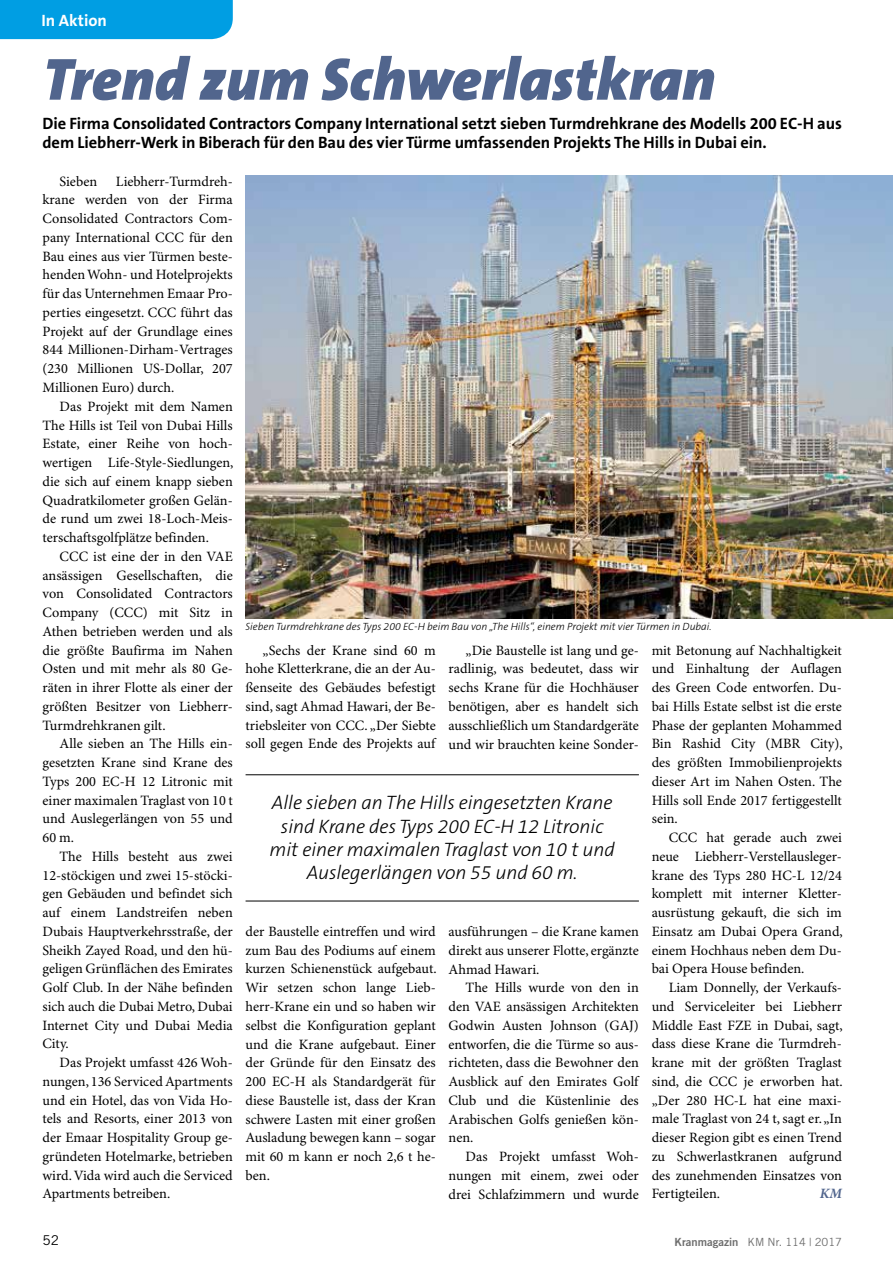
<style>
.page{position:relative;width:893px;height:1263px;background:#fff}
.page>*{position:absolute;margin:0;border:0;box-sizing:border-box;transform-origin:0 0}
.t1{font:italic 900 60px "The Sans B9";color:#51658d}
.t2{font:italic 300 19.5px/23.4px "The Sans B3";letter-spacing:-.005em;color:#000;text-align:center}
.t3{font:700 16.5px/18.8px "The Sans B7";letter-spacing:-.005em;color:#000}
.t4{font:700 16.5px "The Sans B7";color:#fff}
.t5{font:14.25px/18.8px "Minion Pro";color:#000;text-align:justify}
.t6{font:italic 700 14.25px "Minion Pro";color:#51658d}
.t7{font:13.5px "Trade Gothic";color:#000}
.t8{font:11.25px "Trade Gothic";color:#6e6e6e}
.t9{font:italic 300 10.5px "The Sans B3";color:#000}
.s1{font-family:"Trade Gothic Bold Two"}
</style>
<div class="page">
<div style="left:0;top:0;width:233px;height:39px;background:#009ee3"></div>
<img style="left:246px;top:176px;width:647px;height:442px">
<hr style="left:246px;top:774px;width:393px;height:1px;background:#000">
<hr style="left:246px;top:901px;width:393px;height:1px;background:#000">
<p class="t4" style="left:41px;top:11px;width:67px">In Aktion</p>
<h1 class="t1" style="left:43px;top:47px;width:674px">Trend zum Schwerlastkran</h1>
<p class="t3" style="left:43px;top:115px;width:801px">Die Firma Consolidated Contractors Company International setzt sieben Turmdrehkrane des Modells 200 EC-H aus dem Liebherr-Werk in Biberach für den Bau des vier Türme umfassenden Projekts The Hills in Dubai ein.</p>
<p class="t5" style="left:60px;top:172px;width:39px">Sieben</p>
<p class="t5" style="left:43px;top:172px;width:192px;text-indent:73px">Liebherr-Turmdreh&shy;krane werden von der Firma Consolidated Contractors Com&shy;pany International CCC für den Bau eines aus vier Türmen beste&shy;henden Wohn- und Hotelprojekts für das Unternehmen Emaar Pro&shy;perties eingesetzt. CCC führt das Projekt auf der Grundlage eines 844 Millionen-Dirham-Vertrages (230 Millionen US-Dollar, 207<br>Millionen Euro) durch.</p>
<p class="t5" style="left:43px;top:397px;width:193px;text-indent:17px">Das Projekt mit dem Namen The Hills ist Teil von Dubai Hills Estate, einer Reihe von hoch&shy;wertigen Life-Style-Siedlungen, die sich auf einem knapp sieben Quadratkilometer großen Gelän&shy;de rund um zwei 18-Loch-Meis&shy;terschaftsgolfplätze befinden.</p>
<p class="t5" style="left:43px;top:547px;width:192px;text-indent:17px">CCC ist eine der in den VAE ansässigen Gesellschaften, die von Consolidated Contractors Company (CCC) mit Sitz in Athen betrieben werden und als die größte Baufirma im Nahen Osten und mit mehr als 80 Ge&shy;räten in ihrer Flotte als einer der größten Besitzer von Liebherr-Turmdrehkranen gilt.</p>
<p class="t5" style="left:43px;top:735px;width:192px;text-indent:17px">Alle sieben an The Hills ein&shy;gesetzten Krane sind Krane des Typs 200 EC-H 12 Litronic mit einer maximalen Traglast von 10 t und Auslegerlängen von 55 und 60 m.</p>
<p class="t5" style="left:43px;top:847px;width:192px;text-indent:17px">The Hills besteht aus zwei 12-stöckigen und zwei 15-stöcki&shy;gen Gebäuden und befindet sich auf einem Landstreifen neben Dubais Hauptverkehrsstraße, der Sheikh Zayed Road, und den hü&shy;geligen Grünflächen des Emirates Golf Club. In der Nähe befinden sich auch die Dubai Metro, Dubai Internet City und Dubai Media City.</p>
<p class="t5" style="left:43px;top:1054px;width:192px;text-indent:17px">Das Projekt umfasst 426 Woh&shy;nungen, 136 Serviced Apartments und ein Hotel, das von Vida Ho&shy;tels and Resorts, einer 2013 von der Emaar Hospitality Group ge&shy;gründeten Hotelmarke, betrieben wird. Vida wird auch die Serviced Apartments betreiben.</p>
<p class="t9" style="left:246px;top:621px;width:468px">Sieben Turmdrehkrane des Typs 200 EC-H beim Bau von „The Hills“, einem Projekt mit vier Türmen in Dubai.</p>
<p class="t5" style="left:652px;top:641px;width:193px">mit Betonung auf Nachhaltigkeit und Einhaltung der Auflagen des Green Code entworfen. Du&shy;bai Hills Estate selbst ist die erste Phase der geplanten Mohammed Bin Rashid City (MBR City), des größten Immobilienprojekts dieser Art im Nahen Osten. The Hills soll Ende 2017 fertiggestellt sein.</p>
<p class="t5" style="left:652px;top:829px;width:193px;text-indent:17px">CCC hat gerade auch zwei neue Liebherr-Verstellausleger&shy;krane des Typs 280 HC-L 12/24 komplett mit interner Kletter&shy;ausrüstung gekauft, die sich im Einsatz am Dubai Opera Grand, einem Hochhaus neben dem Du&shy;bai Opera House befinden.</p>
<p class="t5" style="left:652px;top:979px;width:193px;text-indent:17px">Liam Donnelly, der Verkaufs&shy;und Serviceleiter bei Liebherr Middle East FZE in Dubai, sagt, dass diese Krane die Turmdreh&shy;krane mit der größten Traglast sind, die CCC je erworben hat. „Der 280 HC-L hat eine maxi&shy;male Traglast von 24 t, sagt er. „In dieser Region gibt es einen Trend zu Schwerlastkranen aufgrund des zunehmenden Einsatzes von Fertigteilen.</p>
<p class="t5" style="left:246px;top:641px;width:192px;text-indent:17px">„Sechs der Krane sind 60 m hohe Kletterkrane, die an der Au&shy;ßenseite des Gebäudes befestigt sind, sagt Ahmad Hawari, der Be&shy;triebsleiter von CCC. „Der Siebte soll gegen Ende des Projekts auf</p>
<p class="t5" style="left:449px;top:641px;width:192px;text-indent:17px">„Die Baustelle ist lang und ge&shy;radlinig, was bedeutet, dass wir sechs Krane für die Hochhäuser benötigen, aber es handelt sich ausschließlich um Standardgeräte und wir brauchten keine Sonder-</p>
<h2 class="t2" style="left:270px;top:792px;width:347px">Alle sieben an The Hills eingesetzten Krane sind Krane des Typs 200 EC-H 12 Litronic mit einer maximalen Traglast von 10 t und Auslegerlängen von 55 und 60 m.</h2>
<p class="t5" style="left:246px;top:923px;width:193px">der Baustelle eintreffen und wird zum Bau des Podiums auf einem kurzen Schienenstück aufgebaut.<br>Wir setzen schon lange Lieb&shy;herr-Krane ein und so haben wir selbst die Konfiguration geplant und die Krane aufgebaut. Einer der Gründe für den Einsatz des 200 EC-H als Standardgerät für diese Baustelle ist, dass der Kran schwere Lasten mit einer großen Ausladung bewegen kann – sogar mit 60 m kann er noch 2,6 t he&shy;ben.</p>
<p class="t5" style="left:449px;top:923px;width:192px">ausführungen – die Krane kamen direkt aus unserer Flotte, ergänzte Ahmad Hawari.</p>
<p class="t5" style="left:449px;top:979px;width:192px;text-indent:17px">The Hills wurde von den in den VAE ansässigen Architekten Godwin Austen Johnson (GAJ) entworfen, die die Türme so aus&shy;richteten, dass die Bewohner den Ausblick auf den Emirates Golf Club und die Küstenlinie des Arabischen Golfs genießen kön&shy;nen.</p>
<p class="t5" style="left:449px;top:1148px;width:192px;text-indent:17px">Das Projekt umfasst Woh&shy;nungen mit einem, zwei oder drei Schlafzimmern und wurde</p>
<p class="t6" style="left:820px;top:1185px;width:24px">KM</p>
<p class="t7" style="left:43px;top:1232px;width:18px">52</p>
<p class="t8" style="left:675px;top:1235px;width:169px"><span class="s1">Kranmagazin</span> KM Nr. 114 | 2017</p>
</div>
